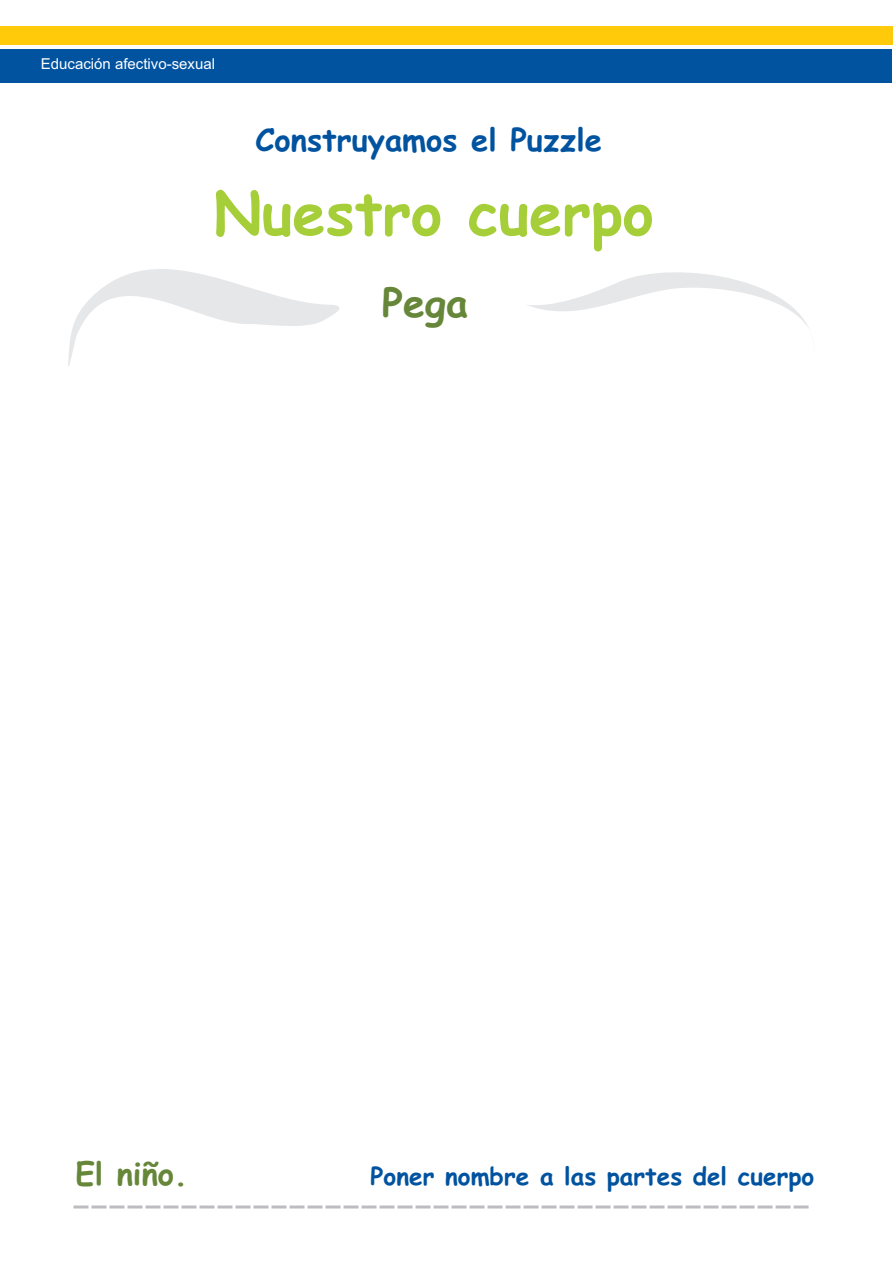
<style>
.page{position:relative;width:893px;height:1263px;background:#fff}
.page>*{position:absolute;margin:0;border:0;box-sizing:border-box;transform-origin:0 0}
.t1{font:700 59.25px "Comic Sans MS";color:#a6ce39}
.t2{font:700 39.3px "Comic Sans MS";color:#668639}
.t3{font:700 31.05px "Comic Sans MS";color:#0153a0}
.t4{font:700 31.05px "Comic Sans MS";color:#668639}
.t5{font:700 24.45px "Comic Sans MS";color:#0153a0}
.t6{font:15px "Arial";color:#fff}
</style>
<div class="page">
<div style="left:0;top:49px;width:892px;height:34px;background:#0153a0"></div>
<div style="left:0;top:26px;width:893px;height:19px;background:#feca0a"></div>
<svg style="left:528px;top:272px;width:281px;height:56px"></svg>
<svg style="left:68px;top:269px;width:271px;height:98px"></svg>
<svg style="left:74px;top:1205px;width:735px;height:3px;background:#d0d0d3"></svg>
<p class="t6" style="left:41px;top:58px;width:176px">Educación afectivo-sexual</p>
<p class="t3" style="left:255px;top:126px;width:348px">Construyamos el Puzzle</p>
<h1 class="t1" style="left:213px;top:187px;width:442px">Nuestro cuerpo</h1>
<h2 class="t2" style="left:382px;top:286px;width:87px">Pega</h2>
<p class="t4" style="left:75px;top:1160px;width:114px">El niño.</p>
<p class="t5" style="left:371px;top:1166px;width:445px">Poner nombre a las partes del cuerpo</p>
</div>
